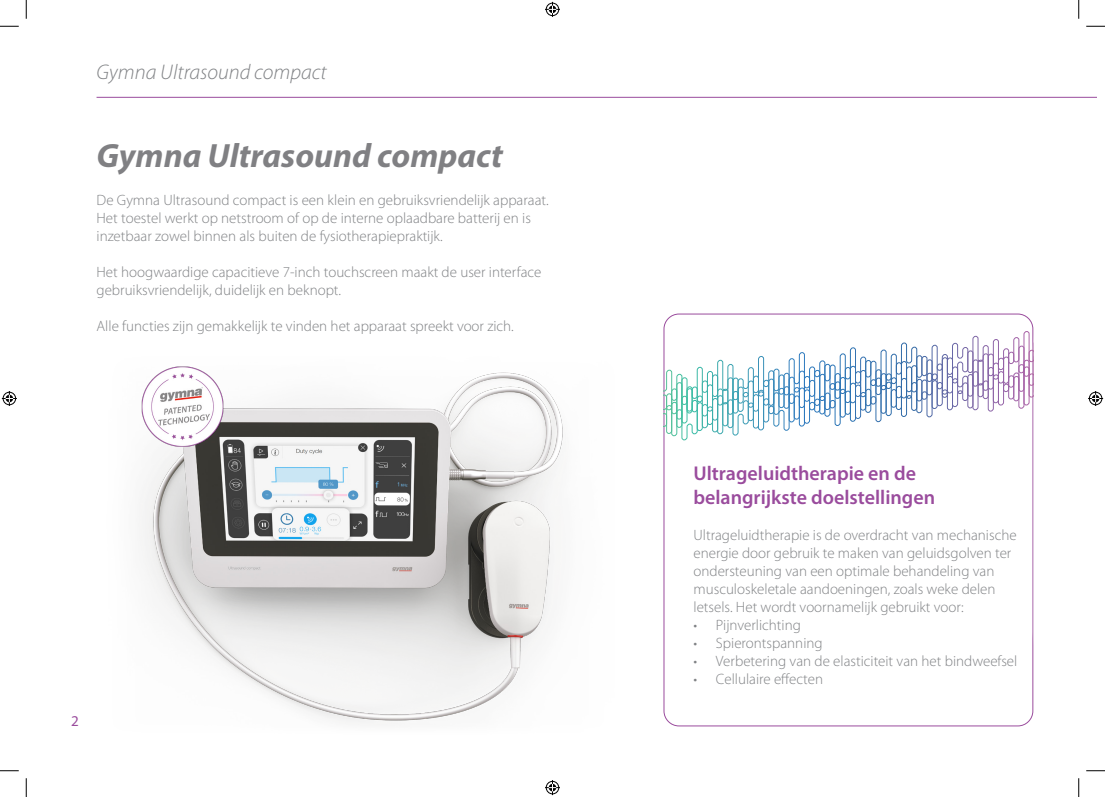
<style>
.page{position:relative;width:1105px;height:797px;background:#fff}
.page>*{position:absolute;margin:0;border:0;box-sizing:border-box;transform-origin:0 0}
.inter_titre{font:italic 700 33.75px "Myriad Pro";color:#808083}
.t1{font:italic 300 21.25px "Myriad Pro";color:#808285}
.t2{font:600 20px/24px "Myriad Pro";color:#9a4c9d}
.t3{font:300 15px/18px "Myriad Pro";color:#808285}
.t4{font:15px "Myriad Pro";color:#9a4c9d}
</style>
<div class="page">
<svg style="left:1015px;top:313px;width:81px;height:475px"></svg>
<hr style="left:97px;top:97px;width:999px;height:1px;background:#9a4c9d">
<img style="left:141px;top:372px;width:422px;height:352px">
<svg style="left:663px;top:323px;width:371px;height:126px"></svg>
<img style="left:141px;top:366px;width:84px;height:83px">
<svg style="left:0;top:25px;width:19px;height:2px"></svg>
<svg style="left:1086px;top:25px;width:19px;height:2px"></svg>
<svg style="left:0;top:770px;width:19px;height:1px"></svg>
<svg style="left:1086px;top:770px;width:19px;height:1px"></svg>
<svg style="left:25px;top:0;width:2px;height:19px"></svg>
<svg style="left:25px;top:778px;width:2px;height:19px"></svg>
<svg style="left:1078px;top:0;width:1px;height:19px"></svg>
<svg style="left:1078px;top:778px;width:1px;height:19px"></svg>
<svg style="left:545px;top:2px;width:15px;height:15px"></svg>
<svg style="left:545px;top:780px;width:15px;height:15px"></svg>
<svg style="left:2px;top:391px;width:15px;height:15px"></svg>
<svg style="left:1088px;top:391px;width:15px;height:15px"></svg>
<p class="t1" style="left:97px;top:61px;width:232px">Gymna Ultrasound compact</p>
<p class="inter_titre" style="left:97px;top:134px;width:408px">Gymna Ultrasound compact</p>
<p class="t3" style="left:97px;top:191px;width:454px">De Gymna Ultrasound compact is een klein en gebruiksvriendelijk apparaat.<br>Het toestel werkt op netstroom of op de interne oplaadbare batterij en is inzetbaar zowel binnen als buiten de fysiotherapiepraktijk.</p>
<p class="t3" style="left:97px;top:263px;width:446px">Het hoogwaardige capacitieve 7-inch touchscreen maakt de user interface gebruiksvriendelijk, duidelijk en beknopt.</p>
<p class="t3" style="left:97px;top:317px;width:419px">Alle functies zijn gemakkelijk te vinden het apparaat spreekt voor zich.</p>
<p class="t4" style="left:71px;top:711px;width:9px">2</p>
<p class="t2" style="left:693px;top:460px;width:243px">Ultrageluidtherapie en de belangrijkste doelstellingen</p>
<p class="t3" style="left:693px;top:525px;width:325px">Ultrageluidtherapie is de overdracht van mechanische energie door gebruik te maken van geluidsgolven ter ondersteuning van een optimale behandeling van musculoskeletale aandoeningen, zoals weke delen letsels. Het wordt voornamelijk gebruikt voor:</p>
<p class="t3" style="left:693px;top:615px;width:109px">• Pijnverlichting</p>
<p class="t3" style="left:693px;top:633px;width:131px">• Spierontspanning</p>
<p class="t3" style="left:693px;top:651px;width:325px">• Verbetering van de elasticiteit van het bindweefsel</p>
<p class="t3" style="left:693px;top:669px;width:131px">• Cellulaire effecten</p>
</div>
